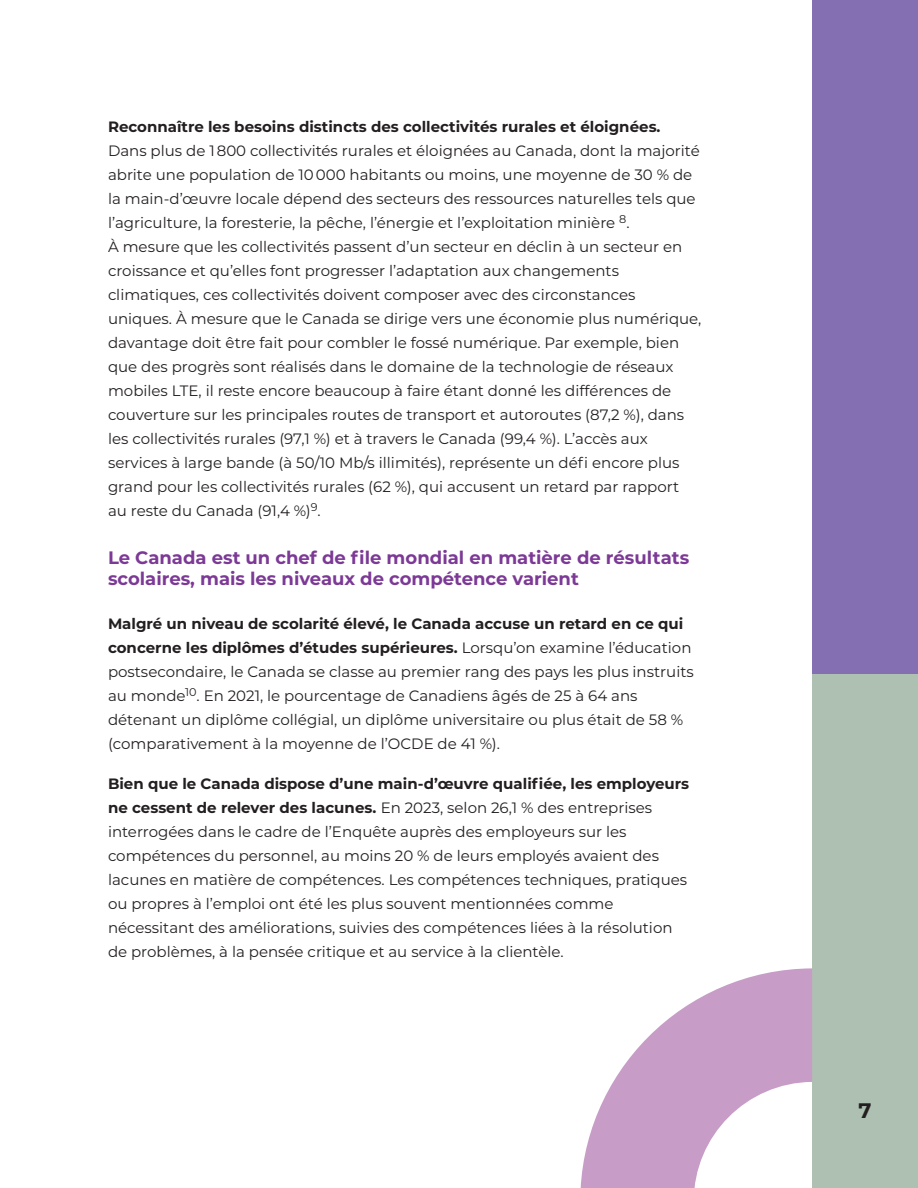
<style>
.page{position:relative;width:918px;height:1188px;background:#fff}
.page>*{position:absolute;margin:0;border:0;box-sizing:border-box;transform-origin:0 0}
.t1{font:700 21px "Montserrat";color:#231f20}
.t2{font:700 18px/21px "Montserrat";color:#7c3996}
.t3{font:15px/24px "Montserrat";color:#231f20}
.t4{font:700 15px "Montserrat";color:#231f20}
.s1{font-weight:700}
</style>
<div class="page">
<div style="left:812px;top:674px;width:106px;height:514px;background:#aec0b2"></div>
<div style="left:812px;top:0;width:106px;height:674px;background:#836fb2"></div>
<svg style="left:580px;top:968px;width:232px;height:220px;fill:#c79dc7"></svg>
<p class="t4" style="left:108px;top:115px;width:554px">Reconnaître les besoins distincts des collectivités rurales et éloignées.</p>
<p class="t3" style="left:108px;top:138px;width:595px">Dans plus de 1 800 collectivités rurales et éloignées au Canada, dont la majorité abrite une population de 10 000 habitants ou moins, une moyenne de 30 % de la main‑d’œuvre locale dépend des secteurs des ressources naturelles tels que l’agriculture, la foresterie, la pêche, l’énergie et l’exploitation minière <sup>8</sup>.<br>À mesure que les collectivités passent d’un secteur en déclin à un secteur en croissance et qu’elles font progresser l’adaptation aux changements climatiques, ces collectivités doivent composer avec des circonstances uniques. À mesure que le Canada se dirige vers une économie plus numérique, davantage doit être fait pour combler le fossé numérique. Par exemple, bien que des progrès sont réalisés dans le domaine de la technologie de réseaux mobiles LTE, il reste encore beaucoup à faire étant donné les différences de couverture sur les principales routes de transport et autoroutes (87,2 %), dans les collectivités rurales (97,1 %) et à travers le Canada (99,4 %). L’accès aux services à large bande (à 50/10 Mb/s illimités), représente un défi encore plus grand pour les collectivités rurales (62 %), qui accusent un retard par rapport au reste du Canada (91,4 %)<sup>9</sup>.</p>
<p class="t2" style="left:108px;top:546px;width:583px">Le Canada est un chef de file mondial en matière de résultats scolaires, mais les niveaux de compétence varient</p>
<p class="t3" style="left:108px;top:611px;width:587px"><span class="s1">Malgré un niveau de scolarité élevé, le Canada accuse un retard en ce qui concerne les diplômes d’études supérieures.</span> Lorsqu’on examine l’éducation postsecondaire, le Canada se classe au premier rang des pays les plus instruits au monde<sup>10</sup>. En 2021, le pourcentage de Canadiens âgés de 25 à 64 ans détenant un diplôme collégial, un diplôme universitaire ou plus était de 58 % (comparativement à la moyenne de l’OCDE de 41 %).</p>
<p class="t3" style="left:108px;top:772px;width:583px"><span class="s1">Bien que le Canada dispose d’une main‑d’œuvre qualifiée, les employeurs ne cessent de relever des lacunes.</span> En 2023, selon 26,1 % des entreprises interrogées dans le cadre de l’Enquête auprès des employeurs sur les compétences du personnel, au moins 20 % de leurs employés avaient des lacunes en matière de compétences. Les compétences techniques, pratiques ou propres à l’emploi ont été les plus souvent mentionnées comme nécessitant des améliorations, suivies des compétences liées à la résolution de problèmes, à la pensée critique et au service à la clientèle.</p>
<h1 class="t1" style="left:859px;top:1095px;width:15px">7</h1>
</div>
